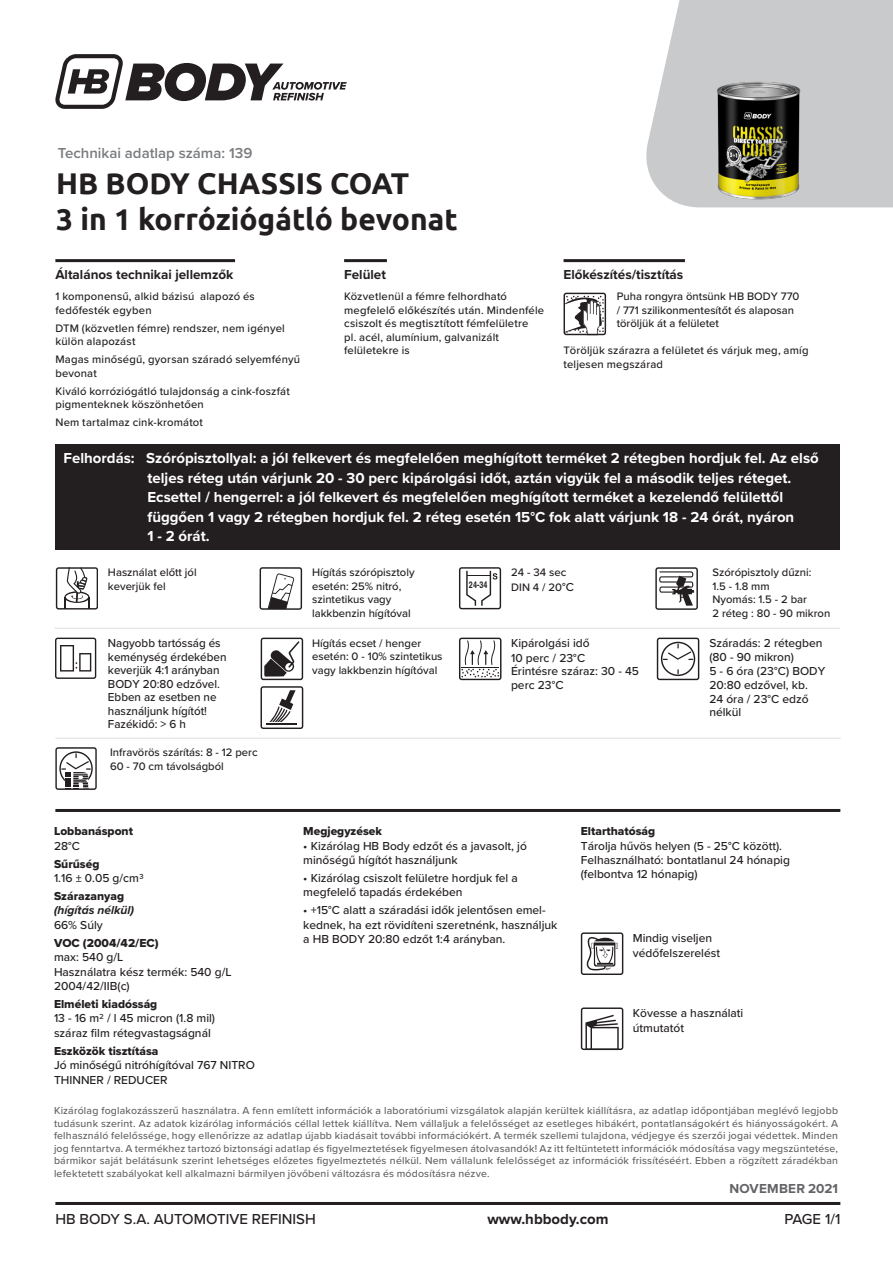
<style>
.page{position:relative;width:893px;height:1263px;background:#fff}
.page>*{position:absolute;margin:0;border:0;box-sizing:border-box;transform-origin:0 0}
.t1{font:700 30px "Ubuntu";color:#231f20}
.t2{font:700 15px/19.5px "Proxima Nova";color:#fff}
.t3{font:500 15px "Proxima Nova";color:#231f20}
.t4{font:600 15px "Proxima Nova";color:#7a7c7f}
.t5{font:700 15px "Proxima Nova";color:#231f20}
.t6{font:700 13.5px "Proxima Nova";color:#231f20}
.t7{font:700 13.5px "Proxima Nova";letter-spacing:.015em;color:#636366}
.t8{font:500 12px/13.5px "Proxima Nova";color:#231f20}
.t9{font:12px "Proxima Nova Extrabld";color:#231f20}
.t10{font:italic 700 12px "Proxima Nova";color:#231f20}
.t11{font:500 11.25px/13.5px "Proxima Nova";letter-spacing:.01em;color:#231f20}
.t12{font:500 10.5px/12.6px "Proxima Nova";letter-spacing:.02em;color:#636366;text-align:justify}
.t13{font:700 9.3px "Helvetica World";color:#231f20;scale:.75 1}
.s1{font-size:12px}
</style>
<div class="page">
<svg style="left:646px;top:0;width:247px;height:207px;fill:#c9cacc"></svg>
<svg style="left:55px;top:54px;width:292px;height:55px"></svg>
<hr style="left:55px;top:259px;width:180px;height:3px;background:#231f20">
<hr style="left:55px;top:628px;width:785px;height:1px;background:#231f20">
<hr style="left:55px;top:738px;width:786px;height:1px;background:#231f20">
<hr style="left:564px;top:259px;width:121px;height:3px;background:#231f20">
<hr style="left:344px;top:259px;width:43px;height:3px;background:#231f20">
<svg style="left:564px;top:293px;width:42px;height:42px"></svg>
<div style="left:55px;top:445px;width:784px;height:105px;background:#231f20"></div>
<svg style="left:260px;top:567px;width:42px;height:43px"></svg>
<svg style="left:655px;top:567px;width:43px;height:43px"></svg>
<svg style="left:657px;top:638px;width:42px;height:42px"></svg>
<svg style="left:459px;top:638px;width:42px;height:42px"></svg>
<svg style="left:459px;top:567px;width:42px;height:42px"></svg>
<svg style="left:55px;top:747px;width:42px;height:43px"></svg>
<img style="left:665px;top:46px;width:188px;height:162px">
<hr style="left:55px;top:1202px;width:785px;height:3px;background:#231f20">
<svg style="left:581px;top:932px;width:42px;height:43px"></svg>
<svg style="left:581px;top:1007px;width:42px;height:43px"></svg>
<hr style="left:55px;top:809px;width:785px;height:3px;background:#231f20">
<svg style="left:56px;top:567px;width:42px;height:42px"></svg>
<svg style="left:55px;top:638px;width:41px;height:41px"></svg>
<svg style="left:261px;top:638px;width:42px;height:42px"></svg>
<svg style="left:260px;top:686px;width:43px;height:43px"></svg>
<p class="t4" style="left:58px;top:141px;width:196px">Technikai adatlap száma: 139</p>
<p class="t1" style="left:56px;top:165px;width:354px">HB BODY CHASSIS COAT</p>
<p class="t1" style="left:56px;top:201px;width:403px">3 in 1 korróziógátló bevonat</p>
<p class="t6" style="left:55px;top:264px;width:180px">Általános technikai jellemzők</p>
<p class="t6" style="left:564px;top:264px;width:121px">Előkészítés/tisztítás</p>
<p class="t11" style="left:55px;top:289px;width:201px">1 komponensű, alkid bázisú alapozó és fedőfesték egyben</p>
<p class="t11" style="left:55px;top:321px;width:231px">DTM (közvetlen fémre) rendszer, nem igényel külön alapozást</p>
<p class="t11" style="left:55px;top:352px;width:246px">Magas minőségű, gyorsan száradó selyemfényű bevonat</p>
<p class="t11" style="left:55px;top:384px;width:236px">Kiváló korróziógátló tulajdonság a cink-foszfát pigmenteknek köszönhetően</p>
<p class="t11" style="left:55px;top:415px;width:149px">Nem tartalmaz cink-kromátot</p>
<p class="t6" style="left:344px;top:264px;width:43px">Felület</p>
<p class="t11" style="left:344px;top:289px;width:202px">Közvetlenül a fémre felhordható megfelelő előkészítés után. Mindenféle csiszolt és megtisztított fémfelületre</p>
<p class="t11" style="left:344px;top:330px;width:156px">pl. acél, alumínium, galvanizált felületekre is</p>
<p class="t11" style="left:617px;top:289px;width:184px">Puha rongyra öntsünk HB BODY 770 / 771 szilikonmentesítőt és alaposan töröljük át a felületet</p>
<p class="t11" style="left:564px;top:343px;width:246px">Töröljük szárazra a felületet és várjuk meg, amíg teljesen megszárad</p>
<p class="t2" style="left:147px;top:448px;width:673px;text-indent:-84px">Felhordás: Szórópisztollyal: a jól felkevert és megfelelően meghígított terméket 2 rétegben hordjuk fel. Az első teljes réteg után várjunk 20 - 30 perc kipárolgási időt, aztán vigyük fel a második teljes réteget.</p>
<p class="t2" style="left:147px;top:487px;width:648px">Ecsettel / hengerrel: a jól felkevert és megfelelően meghígított terméket a kezelendő felülettől függően 1 vagy 2 rétegben hordjuk fel. 2 réteg esetén 15°C fok alatt várjunk 18 - 24 órát, nyáron<br>1 - 2 órát.</p>
<p class="t11" style="left:312px;top:565px;width:104px">Hígítás szórópisztoly esetén: 25% nitró, szintetikus vagy lakkbenzin hígítóval</p>
<p class="t11" style="left:312px;top:636px;width:132px">Hígítás ecset / henger esetén: 0 - 10% szintetikus vagy lakkbenzin hígítóval</p>
<p class="t11" style="left:108px;top:565px;width:90px">Használat előtt jól keverjük fel</p>
<p class="t11" style="left:511px;top:565px;width:57px">24 - 34 sec</p>
<p class="t11" style="left:712px;top:565px;width:101px">Szórópisztoly dűzni:</p>
<p class="t11" style="left:712px;top:579px;width:59px">1.5 - 1.8 mm</p>
<p class="t11" style="left:712px;top:592px;width:96px">Nyomás: 1.5 - 2 bar</p>
<p class="t11" style="left:712px;top:606px;width:119px">2 réteg : 80 - 90 mikron</p>
<p class="t8" style="left:709px;top:636px;width:115px">Száradás: 2 rétegben (80 - 90 mikron)</p>
<p class="t8" style="left:709px;top:664px;width:117px">5 - 6 óra (23°C) BODY<br>20:80 edzővel, kb.</p>
<p class="t8" style="left:709px;top:692px;width:101px">24 óra / 23°C edző nélkül</p>
<p class="t13" style="left:469px;top:579px;width:26px">24-34</p>
<p class="t11" style="left:511px;top:580px;width:64px">DIN 4 / 20<span class="s1">°C</span></p>
<p class="t8" style="left:108px;top:636px;width:120px">Nagyobb tartósság és keménység érdekében keverjük 4:1 arányban<br>BODY 20:80 edzővel.<br>Ebben az esetben ne használjunk hígítót!<br>Fazékidő: &gt; 6 h</p>
<p class="t8" style="left:511px;top:636px;width:80px">Kipárolgási idő</p>
<p class="t8" style="left:511px;top:650px;width:76px">10 perc / 23°C</p>
<p class="t8" style="left:511px;top:663px;width:129px;line-height:14.4px">Érintésre száraz: 30 - 45 perc 23°C</p>
<p class="t11" style="left:110px;top:745px;width:149px">Infravörös szárítás: 8 - 12 perc<br>60 - 70 cm távolságból</p>
<p class="t9" style="left:54px;top:822px;width:81px">Lobbanáspont</p>
<p class="t8" style="left:54px;top:838px;width:27px">28°C</p>
<p class="t9" style="left:54px;top:855px;width:47px">Sűrűség</p>
<p class="t8" style="left:54px;top:871px;width:91px">1.16 ± 0.05 g/cm3</p>
<p class="t9" style="left:54px;top:887px;width:72px">Szárazanyag</p>
<p class="t10" style="left:54px;top:901px;width:82px">(hígítás nélkül)</p>
<p class="t8" style="left:54px;top:918px;width:50px">66% Súly</p>
<p class="t9" style="left:54px;top:934px;width:106px">VOC (2004/42/EC)</p>
<p class="t8" style="left:54px;top:950px;width:71px">max: 540 g/L</p>
<p class="t8" style="left:54px;top:964px;width:179px">Használatra kész termék: 540 g/L</p>
<p class="t8" style="left:54px;top:979px;width:77px">2004/42/IIB(c)</p>
<p class="t9" style="left:54px;top:995px;width:105px">Elméleti kiadósság</p>
<p class="t8" style="left:54px;top:1011px;width:163px;line-height:14.4px">13 - 16 m2 / l 45 micron (1.8 mil) száraz film rétegvastagságnál</p>
<p class="t9" style="left:54px;top:1042px;width:106px">Eszközök tisztítása</p>
<p class="t8" style="left:54px;top:1057px;width:202px;line-height:14.4px">Jó minőségű nitróhígítóval 767 NITRO<br>THINNER / REDUCER</p>
<p class="t9" style="left:303px;top:822px;width:80px">Megjegyzések</p>
<p class="t8" style="left:303px;top:838px;width:225px;line-height:14.4px">• Kizárólag HB Body edzőt és a javasolt, jó minőségű hígítót használjunk</p>
<p class="t8" style="left:303px;top:870px;width:216px;line-height:14.4px">• Kizárólag csiszolt felületre hordjuk fel a megfelelő tapadás érdekében</p>
<p class="t8" style="left:303px;top:903px;width:256px;line-height:14.4px">• +15°C alatt a száradási idők jelentősen emel&shy;kednek, ha ezt rövidíteni szeretnénk, használjuk a HB BODY 20:80 edzőt 1:4 arányban.</p>
<p class="t9" style="left:581px;top:822px;width:76px">Eltarthatóság</p>
<p class="t8" style="left:581px;top:838px;width:203px">Tárolja hűvös helyen (5 - 25°C között).</p>
<p class="t8" style="left:581px;top:852px;width:211px;line-height:14.4px">Felhasználható: bontatlanul 24 hónapig (felbontva 12 hónapig)</p>
<p class="t8" style="left:633px;top:930px;width:89px;line-height:15px">Mindig viseljen védőfelszerelést</p>
<p class="t8" style="left:633px;top:1005px;width:112px;line-height:15px">Kövesse a használati útmutatót</p>
<p class="t12" style="left:54px;top:1104px;width:786px">Kizárólag foglakozásszerű használatra. A fenn említett információk a laboratóriumi vizsgálatok alapján kerültek kiállításra, az adatlap időpontjában meglévő legjobb tudásunk szerint. Az adatok kizárólag információs céllal lettek kiállítva. Nem vállaljuk a felelősséget az esetleges hibákért, pontatlanságokért és hiányosságokért. A felhasználó felelőssége, hogy ellenőrizze az adatlap újabb kiadásait további információkért. A termék szellemi tulajdona, védjegye és szerzői jogai védettek. Minden jog fenntartva. A termékhez tartozó biztonsági adatlap és figyelmeztetések figyelmesen átolvasandók! Az itt feltüntetett információk módosítása vagy megszüntetése, bármikor saját belátásunk szerint lehetséges előzetes figyelmeztetés nélkül. Nem vállalunk felelősséget az információk frissítéséért. Ebben a rögzített záradékban lefektetett szabályokat kell alkalmazni bármilyen jövőbeni változásra és módosításra nézve.</p>
<p class="t7" style="left:729px;top:1178px;width:110px">NOVEMBER 2021</p>
<p class="t3" style="left:55px;top:1208px;width:262px">HB BODY S.A. AUTOMOTIVE REFINISH</p>
<p class="t5" style="left:487px;top:1208px;width:123px">www.hbbody.com</p>
<p class="t3" style="left:784px;top:1208px;width:57px">PAGE 1/1</p>
</div>
